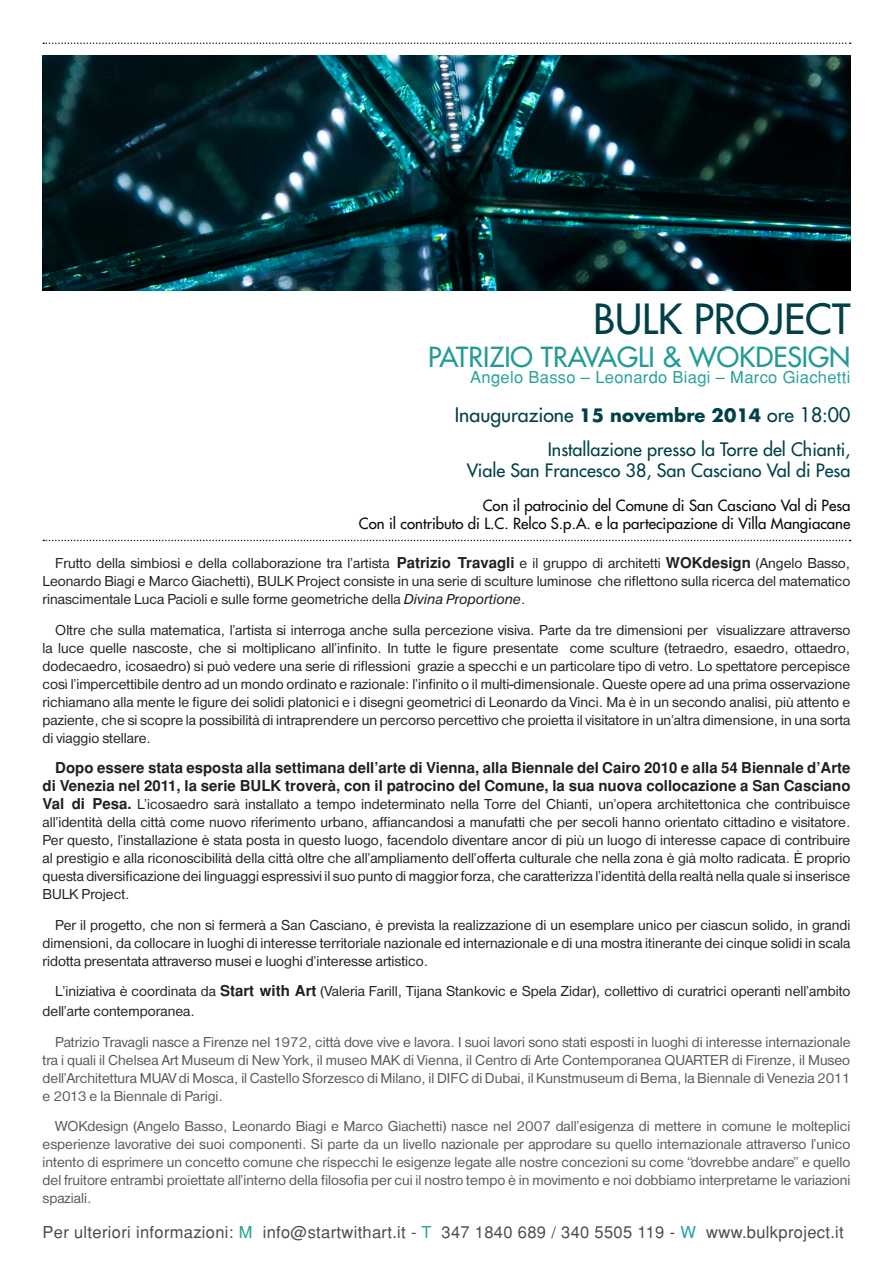
<style>
.page{position:relative;width:893px;height:1263px;background:#fff}
.page>*{position:absolute;margin:0;border:0;box-sizing:border-box;transform-origin:0 0}
.t1{font:40.5px "Futura";color:#004147}
.t2{font:27px "Futura";color:#249b95}
.t3{font:19.5px "Futura";color:#004147}
.t4{font:18px "Futura";color:#004147}
.t5{font:16.5px "Helvetica";letter-spacing:.02em;color:#524a47}
.t6{font:16.5px "Helvetica";letter-spacing:.02em;color:#2aa29b}
.t7{font:15px/18px "Helvetica Rmn";color:#231f20;text-align:justify}
.t8{font:15px/18px "Helvetica Rmn";color:#57585a;text-align:justify}
.t9{font:15px "Futura";color:#0c0806}
.s1{font-weight:700;font-size:18px}
.s2{font-family:"Helvetica";font-weight:700}
.s3{font-family:"Helvetica Itl"}
.s4{color:#2aa29b}
</style>
<div class="page">
<img style="left:43px;top:55px;width:807px;height:235px">
<svg style="left:43px;top:540px;width:808px;height:1px"></svg>
<svg style="left:43px;top:43px;width:808px;height:1px"></svg>
<p class="t1" style="left:593px;top:293px;width:258px">BULK PROJECT</p>
<p class="t2" style="left:428px;top:339px;width:424px">PATRIZIO TRAVAGLI &amp; WOKDESIGN</p>
<p class="t6" style="left:470px;top:368px;width:382px">Angelo Basso – Leonardo Biagi – Marco Giachetti</p>
<p class="t3" style="left:455px;top:402px;width:397px">Inaugurazione <span class="s1">15 novembre 2014</span> ore 18:00</p>
<p class="t4" style="left:548px;top:437px;width:304px">Installazione presso la Torre del Chianti,</p>
<p class="t4" style="left:467px;top:459px;width:385px">Viale San Francesco 38, San Casciano Val di Pesa</p>
<p class="t9" style="left:483px;top:496px;width:369px">Con il patrocinio del Comune di San Casciano Val di Pesa</p>
<p class="t9" style="left:359px;top:514px;width:493px">Con il contributo di L.C. Relco S.p.A. e la partecipazione di Villa Mangiacane</p>
<p class="t7" style="left:43px;top:555px;width:809px;text-indent:13px">Frutto della simbiosi e della collaborazione tra l’artista <span class="s2">Patrizio Travagli</span> e il gruppo di architetti <span class="s2">WOKdesign</span> (Angelo Basso, Leonardo Biagi e Marco Giachetti), BULK Project consiste in una serie di sculture luminose che riflettono sulla ricerca del matematico rinascimentale Luca Pacioli e sulle forme geometriche della <span class="s3">Divina Proportione</span>.</p>
<p class="t7" style="left:43px;top:622px;width:809px;text-indent:13px">Oltre che sulla matematica, l’artista si interroga anche sulla percezione visiva. Parte da tre dimensioni per visualizzare attraverso la luce quelle nascoste, che si moltiplicano all’infinito. In tutte le figure presentate come sculture (tetraedro, esaedro, ottaedro, dodecaedro, icosaedro) si può vedere una serie di riflessioni grazie a specchi e un particolare tipo di vetro. Lo spettatore percepisce così l’impercettibile dentro ad un mondo ordinato e razionale: l’infinito o il multi-dimensionale. Queste opere ad una prima osservazione richiamano alla mente le figure dei solidi platonici e i disegni geometrici di Leonardo da Vinci. Ma è in un secondo analisi, più attento e paziente, che si scopre la possibilità di intraprendere un percorso percettivo che proietta il visitatore in un’altra dimensione, in una sorta di viaggio stellare.</p>
<p class="t7" style="left:43px;top:760px;width:809px;text-indent:13px"><span class="s2">Dopo essere stata esposta alla settimana dell’arte di Vienna, alla Biennale del Cairo 2010 e alla 54 Biennale d’Arte di Venezia nel 2011, la serie BULK troverà, con il patrocino del Comune, la sua nuova collocazione a San Casciano Val di Pesa.</span> L’icosaedro sarà installato a tempo indeterminato nella Torre del Chianti, un’opera architettonica che contribuisce all’identità della città come nuovo riferimento urbano, affiancandosi a manufatti che per secoli hanno orientato cittadino e visitatore.<br>Per questo, l’installazione è stata posta in questo luogo, facendolo diventare ancor di più un luogo di interesse capace di contribuire al prestigio e alla riconoscibilità della città oltre che all’ampliamento dell’offerta culturale che nella zona è già molto radicata. È proprio questa diversificazione dei linguaggi espressivi il suo punto di maggior forza, che caratterizza l’identità della realtà nella quale si inserisce BULK Project.</p>
<p class="t7" style="left:43px;top:917px;width:809px;text-indent:13px">Per il progetto, che non si fermerà a San Casciano, è prevista la realizzazione di un esemplare unico per ciascun solido, in grandi dimensioni, da collocare in luoghi di interesse territoriale nazionale ed internazionale e di una mostra itinerante dei cinque solidi in scala ridotta presentata attraverso musei e luoghi d’interesse artistico.</p>
<p class="t7" style="left:43px;top:983px;width:809px;line-height:19.8px;text-indent:13px">L’iniziativa è coordinata da <span class="s2">Start with Art</span> (Valeria Farill, Tijana Stankovic e Spela Zidar), collettivo di curatrici operanti nell’ambito dell’arte contemporanea.</p>
<p class="t8" style="left:43px;top:1034px;width:809px;text-indent:13px">Patrizio Travagli nasce a Firenze nel 1972, città dove vive e lavora. I suoi lavori sono stati esposti in luoghi di interesse internazionale tra i quali il Chelsea Art Museum di New York, il museo MAK di Vienna, il Centro di Arte Contemporanea QUARTER di Firenze, il Museo dell’Architettura MUAV di Mosca, il Castello Sforzesco di Milano, il DIFC di Dubai, il Kunstmuseum di Berna, la Biennale di Venezia 2011 e 2013 e la Biennale di Parigi.</p>
<p class="t8" style="left:43px;top:1119px;width:809px;text-indent:13px">WOKdesign (Angelo Basso, Leonardo Biagi e Marco Giachetti) nasce nel 2007 dall’esigenza di mettere in comune le molteplici esperienze lavorative dei suoi componenti. Si parte da un livello nazionale per approdare su quello internazionale attraverso l’unico intento di esprimere un concetto comune che rispecchi le esigenze legate alle nostre concezioni su come “dovrebbe andare” e quello del fruitore entrambi proiettate all’interno della filosofia per cui il nostro tempo è in movimento e noi dobbiamo interpretarne le variazioni spaziali.</p>
<p class="t5" style="left:43px;top:1222px;width:803px">Per ulteriori informazioni: <span class="s4">M</span> info@startwithart.it - <span class="s4">T</span> 347 1840 689 / 340 5505 119 - <span class="s4">W</span> www.bulkproject.it</p>
</div>
